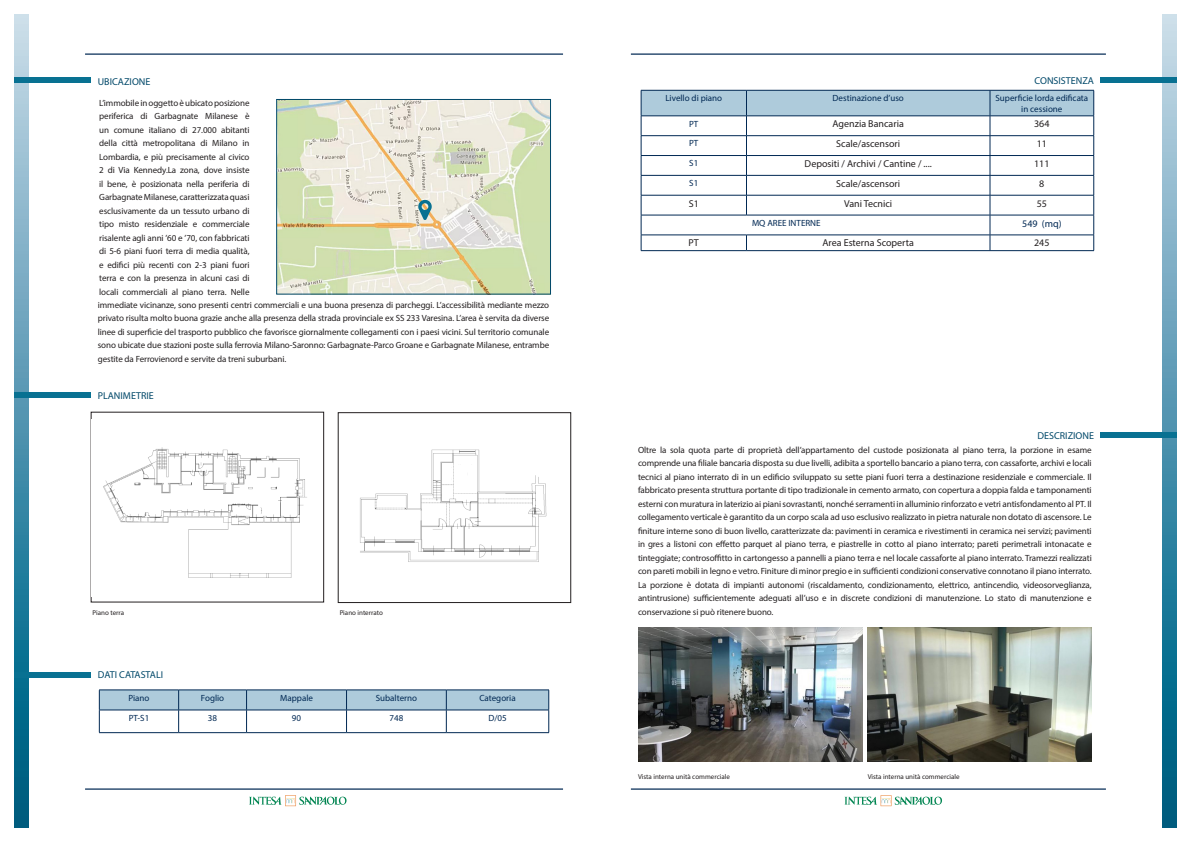
<style>
.page{position:relative;width:1191px;height:842px;background:#fff}
.page>*{position:absolute;margin:0;border:0;box-sizing:border-box;transform-origin:0 0}
.t1{font:10px "Myriad Pro";color:#231f20}
.t2{font:10px "Myriad Pro";color:#004869}
.t3{font:10px "Myriad Pro";color:#002853}
.t4{font:9px/13.5px "Myriad Pro";letter-spacing:-.01em;color:#231f20;text-align:justify}
.t5{font:9px/10.8px "Myriad Pro";color:#002853;text-align:center}
.t6{font:7px "Myriad Pro";color:#231f20}
</style>
<div class="page">
<svg style="left:1162px;top:14px;width:14px;height:814px;background:#5396b0"></svg>
<svg style="left:14px;top:14px;width:14px;height:814px;background:#5396b1"></svg>
<hr style="left:85px;top:54px;width:478px;height:1px;background:#002853">
<hr style="left:631px;top:54px;width:475px;height:1px;background:#002853">
<hr style="left:85px;top:789px;width:478px;height:1px;background:#002853">
<hr style="left:631px;top:789px;width:475px;height:1px;background:#002853">
<svg style="left:249px;top:795px;width:97px;height:11px"></svg>
<svg style="left:844px;top:795px;width:98px;height:11px"></svg>
<div style="left:14px;top:77px;width:77px;height:6px;background:#087192"></div>
<div style="left:14px;top:392px;width:77px;height:6px;background:#087192"></div>
<div style="left:1100px;top:432px;width:76px;height:5px;background:#087192"></div>
<div style="left:1100px;top:77px;width:76px;height:5px;background:#087192"></div>
<div style="left:14px;top:672px;width:77px;height:5px;background:#087192"></div>
<img style="left:867px;top:627px;width:224px;height:135px">
<img style="left:638px;top:627px;width:224px;height:135px">
<svg style="left:99px;top:690px;width:450px;height:42px"></svg>
<hr style="left:99px;top:732px;width:80px;height:1px;background:#002853">
<hr style="left:179px;top:732px;width:67px;height:1px;background:#002853">
<hr style="left:246px;top:732px;width:100px;height:1px;background:#002853">
<hr style="left:346px;top:732px;width:100px;height:1px;background:#002853">
<hr style="left:446px;top:732px;width:103px;height:1px;background:#002853">
<img style="left:278px;top:101px;width:271px;height:191px">
<div style="left:276px;top:99px;width:275px;height:195px;border:1px solid #004869"></div>
<svg style="left:418px;top:200px;width:14px;height:20px"></svg>
<img style="left:103px;top:447px;width:204px;height:131px">
<div style="left:338px;top:412px;width:233px;height:191px;border:1px solid #231f20"></div>
<img style="left:360px;top:449px;width:187px;height:113px">
<hr style="left:641px;top:250px;width:105px;height:1px;background:#002853">
<hr style="left:990px;top:250px;width:104px;height:1px;background:#002853">
<svg style="left:641px;top:90px;width:453px;height:160px"></svg>
<hr style="left:746px;top:250px;width:244px;height:1px;background:#002853">
<p class="t2" style="left:98px;top:76px;width:54px">UBICAZIONE</p>
<p class="t4" style="left:99px;top:96px;width:152px">L’immobile in oggetto è ubicato posizione periferica di Garbagnate Milanese è un comune italiano di 27.000 abitanti della città metropolitana di Milano in Lombardia, e più precisamente al civico 2 di Via Kennedy.La zona, dove insiste il bene, è posizionata nella periferia di Garbagnate Milanese, caratterizzata quasi esclusivamente da un tessuto urbano di tipo misto residenziale e commerciale risalente agli anni ’60 e ’70, con fabbricati di 5-6 piani fuori terra di media qualità, e edifici più recenti con 2-3 piani fuori terra e con la presenza in alcuni casi di locali commerciali al piano terra. Nelle</p>
<p class="t4" style="left:98px;top:298px;width:453px">immediate vicinanze, sono presenti centri commerciali e una buona presenza di parcheggi. L’accessibilità mediante mezzo privato risulta molto buona grazie anche alla presenza della strada provinciale ex SS 233 Varesina. L’area è servita da diverse linee di superficie del trasporto pubblico che favorisce giornalmente collegamenti con i paesi vicini. Sul territorio comunale sono ubicate due stazioni poste sulla ferrovia Milano-Saronno: Garbagnate-Parco Groane e Garbagnate Milanese, entrambe gestite da Ferrovienord e servite da treni suburbani.</p>
<p class="t2" style="left:98px;top:389px;width:57px">PLANIMETRIE</p>
<p class="t6" style="left:93px;top:608px;width:33px">Piano terra</p>
<p class="t2" style="left:98px;top:668px;width:67px">DATI CATASTALI</p>
<p class="t6" style="left:340px;top:609px;width:45px">Piano interrato</p>
<p class="t5" style="left:128px;top:692px;width:23px">Piano</p>
<p class="t5" style="left:201px;top:692px;width:25px">Foglio</p>
<p class="t5" style="left:280px;top:692px;width:34px">Mappale</p>
<p class="t5" style="left:376px;top:692px;width:43px">Subalterno</p>
<p class="t5" style="left:479px;top:692px;width:38px">Categoria</p>
<p class="t5" style="left:129px;top:712px;width:22px">PT-S1</p>
<p class="t5" style="left:208px;top:712px;width:11px">38</p>
<p class="t5" style="left:292px;top:712px;width:11px">90</p>
<p class="t5" style="left:389px;top:712px;width:15px">748</p>
<p class="t5" style="left:488px;top:712px;width:20px">D/05</p>
<p class="t2" style="left:1034px;top:74px;width:61px">CONSISTENZA</p>
<p class="t5" style="left:665px;top:92px;width:58px">Livello di piano</p>
<p class="t5" style="left:832px;top:92px;width:73px">Destinazione d’uso</p>
<p class="t5" style="left:995px;top:92px;width:94px">Superficie lorda edificata in cessione</p>
<p class="t5" style="left:689px;top:118px;width:11px">PT</p>
<p class="t1" style="left:832px;top:118px;width:73px">Agenzia Bancaria</p>
<p class="t1" style="left:1034px;top:118px;width:17px">364</p>
<p class="t5" style="left:689px;top:138px;width:11px">PT</p>
<p class="t1" style="left:836px;top:138px;width:65px">Scale/ascensori</p>
<p class="t1" style="left:1036px;top:138px;width:12px">11</p>
<p class="t5" style="left:689px;top:158px;width:11px">S1</p>
<p class="t1" style="left:804px;top:157px;width:129px">Depositi / Archivi / Cantine / ....</p>
<p class="t1" style="left:1034px;top:157px;width:17px">111</p>
<p class="t5" style="left:689px;top:178px;width:11px">S1</p>
<p class="t1" style="left:836px;top:177px;width:65px">Scale/ascensori</p>
<p class="t1" style="left:1039px;top:177px;width:7px">8</p>
<p class="t1" style="left:689px;top:197px;width:12px">S1</p>
<p class="t1" style="left:844px;top:197px;width:50px">Vani Tecnici</p>
<p class="t1" style="left:1036px;top:197px;width:12px">55</p>
<p class="t5" style="left:752px;top:217px;width:70px">MQ AREE INTERNE</p>
<p class="t3" style="left:1022px;top:217px;width:41px">549 (mq)</p>
<p class="t1" style="left:688px;top:237px;width:12px">PT</p>
<p class="t1" style="left:822px;top:237px;width:93px">Area Esterna Scoperta</p>
<p class="t1" style="left:1034px;top:237px;width:17px">245</p>
<p class="t2" style="left:1037px;top:429px;width:58px">DESCRIZIONE</p>
<p class="t4" style="left:638px;top:443px;width:455px">Oltre la sola quota parte di proprietà dell’appartamento del custode posizionata al piano terra, la porzione in esame comprende una filiale bancaria disposta su due livelli, adibita a sportello bancario a piano terra, con cassaforte, archivi e locali tecnici al piano interrato di in un edificio sviluppato su sette piani fuori terra a destinazione residenziale e commerciale. Il fabbricato presenta struttura portante di tipo tradizionale in cemento armato, con copertura a doppia falda e tamponamenti esterni con muratura in laterizio ai piani sovrastanti, nonché serramenti in alluminio rinforzato e vetri antisfondamento al PT. Il collegamento verticale è garantito da un corpo scala ad uso esclusivo realizzato in pietra naturale non dotato di ascensore. Le finiture interne sono di buon livello, caratterizzate da: pavimenti in ceramica e rivestimenti in ceramica nei servizi; pavimenti in gres a listoni con effetto parquet al piano terra, e piastrelle in cotto al piano interrato; pareti perimetrali intonacate e tinteggiate; controsoffitto in cartongesso a pannelli a piano terra e nel locale cassaforte al piano interrato. Tramezzi realizzati con pareti mobili in legno e vetro. Finiture di minor pregio e in sufficienti condizioni conservative connotano il piano interrato.<br>La porzione è dotata di impianti autonomi (riscaldamento, condizionamento, elettrico, antincendio, videosorveglianza, antintrusione) sufficientemente adeguati all’uso e in discrete condizioni di manutenzione. Lo stato di manutenzione e conservazione si può ritenere buono.</p>
<p class="t6" style="left:638px;top:772px;width:93px">Vista interna unità commerciale</p>
<p class="t6" style="left:867px;top:772px;width:93px">Vista interna unità commerciale</p>
</div>
